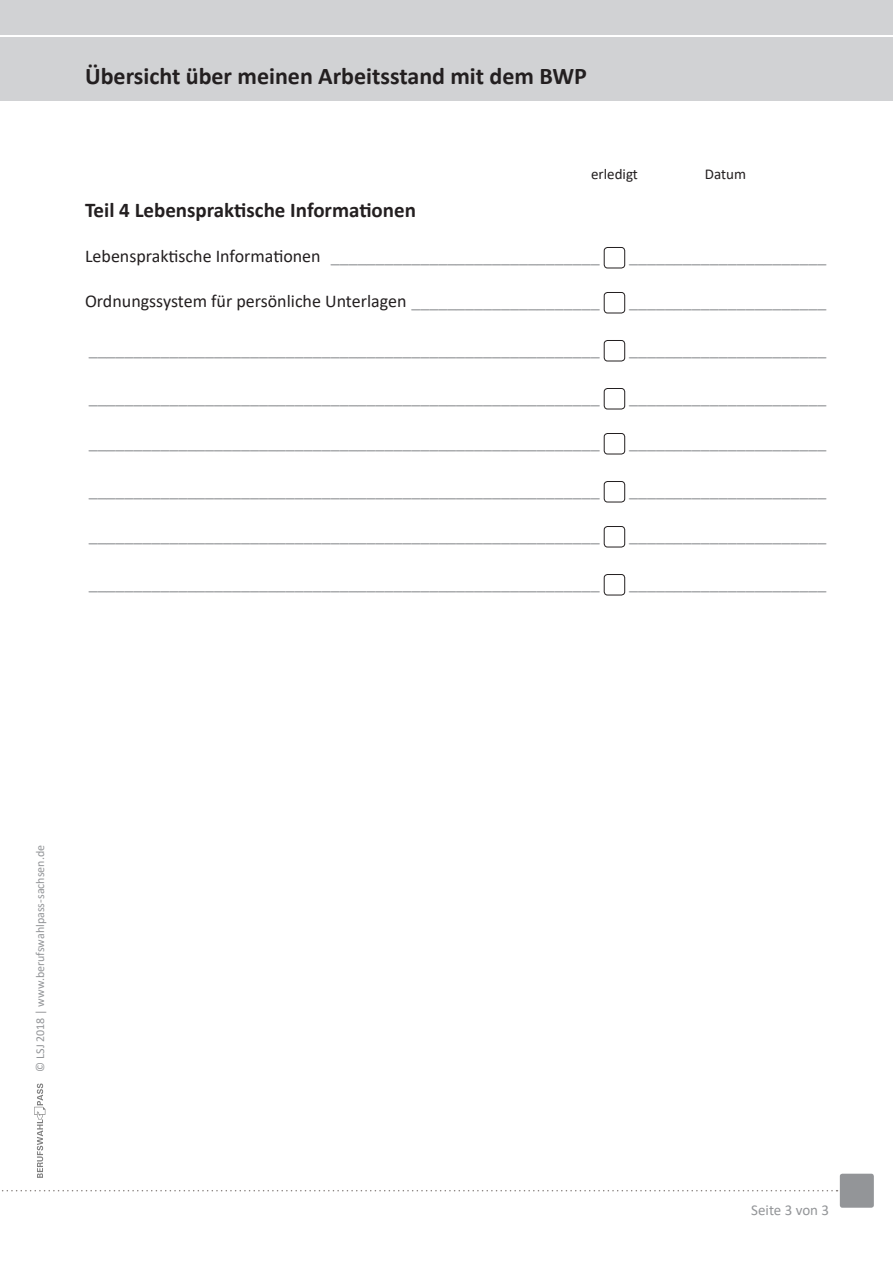
<style>
.page{position:relative;width:893px;height:1263px;background:#fff}
.page>*{position:absolute;margin:0;border:0;box-sizing:border-box;transform-origin:0 0}
.t1{font:700 24px "Calibri";color:#231f20}
.Text{font:700 21px "Calibri";color:#231f20}
.Text-2{font:18px "Calibri";color:#939598}
.Text-3{font:18px "Calibri";color:#231f20}
.t2{font:15px "Calibri";color:#231f20}
.t3{font:15px "Calibri";color:#939598}
.t4{font:12px "Calibri";color:#939598}
.s1{color:#231f20}
.s2{color:#939598}
</style>
<div class="page">
<div style="left:0;top:37px;width:893px;height:64px;background:#d1d2d4"></div>
<div style="left:0;top:0;width:893px;height:34px;background:#d1d2d4"></div>
<svg style="left:34px;top:1083px;width:11px;height:95px"></svg>
<svg style="left:2px;top:1190px;width:835px;height:1px"></svg>
<div style="left:840px;top:1174px;width:34px;height:34px;background:#939598;border-radius:3px"></div>
<div style="left:604px;top:247px;width:21px;height:21px;border:1px solid #231f20;border-radius:3px"></div>
<div style="left:604px;top:292px;width:21px;height:21px;border:1px solid #231f20;border-radius:3px"></div>
<div style="left:604px;top:340px;width:21px;height:21px;border:1px solid #231f20;border-radius:3px"></div>
<div style="left:604px;top:388px;width:21px;height:21px;border:1px solid #231f20;border-radius:3px"></div>
<div style="left:604px;top:433px;width:21px;height:21px;border:1px solid #231f20;border-radius:3px"></div>
<div style="left:604px;top:481px;width:21px;height:21px;border:1px solid #231f20;border-radius:3px"></div>
<div style="left:604px;top:526px;width:21px;height:21px;border:1px solid #231f20;border-radius:3px"></div>
<div style="left:604px;top:574px;width:21px;height:21px;border:1px solid #231f20;border-radius:3px"></div>
<p class="t1" style="left:85px;top:59px;width:503px">Übersicht über meinen Arbeitsstand mit dem BWP</p>
<p class="t2" style="left:591px;top:163px;width:48px">erledigt</p>
<p class="t2" style="left:705px;top:163px;width:43px">Datum</p>
<p class="Text" style="left:85px;top:196px;width:333px">Teil 4 Lebenspraktische Informationen</p>
<p class="Text-2" style="left:85px;top:244px;width:516px"><span class="s1">Lebenspraktische Informationen</span> ______________________________</p>
<p class="Text-3" style="left:85px;top:289px;width:516px">Ordnungssystem für persönliche Unterlagen <span class="s2">_____________________</span></p>
<p class="Text-2" style="left:629px;top:244px;width:199px">______________________</p>
<p class="Text-2" style="left:629px;top:289px;width:199px">______________________</p>
<p class="Text-2" style="left:89px;top:337px;width:512px">_________________________________________________________</p>
<p class="Text-2" style="left:629px;top:337px;width:199px">______________________</p>
<p class="Text-2" style="left:89px;top:385px;width:512px">_________________________________________________________</p>
<p class="Text-2" style="left:629px;top:385px;width:199px">______________________</p>
<p class="Text-2" style="left:89px;top:430px;width:512px">_________________________________________________________</p>
<p class="Text-2" style="left:629px;top:430px;width:199px">______________________</p>
<p class="Text-2" style="left:89px;top:478px;width:512px">_________________________________________________________</p>
<p class="Text-2" style="left:629px;top:478px;width:199px">______________________</p>
<p class="Text-2" style="left:89px;top:523px;width:512px">_________________________________________________________</p>
<p class="Text-2" style="left:629px;top:523px;width:199px">______________________</p>
<p class="Text-2" style="left:89px;top:571px;width:512px">_________________________________________________________</p>
<p class="Text-2" style="left:629px;top:571px;width:199px">______________________</p>
<p class="t4" style="left:32px;top:1071px;width:228px;rotate:-90deg">© LSJ 2018 | www.berufswahlpass-sachsen.de</p>
<p class="t3" style="left:751px;top:1199px;width:79px">Seite 3 von 3</p>
</div>
